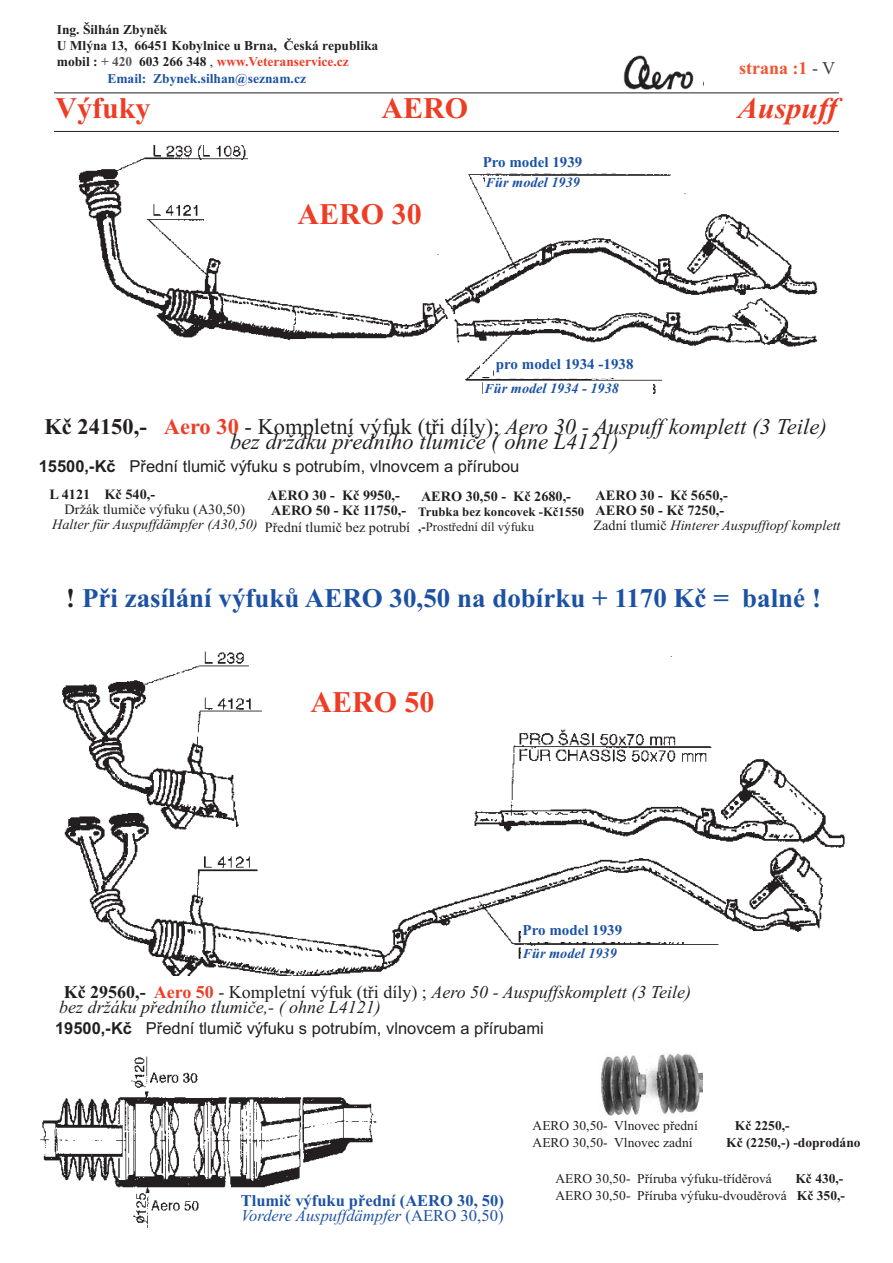
<style>
.page{position:relative;width:893px;height:1263px;background:#fff}
.page>*{position:absolute;margin:0;border:0;box-sizing:border-box;transform-origin:0 0}
.t1{font:700 30px "Times New Roman";color:#ef3c25}
.t2{font:italic 700 30px "Times New Roman";color:#ef3c25}
.t3{font:700 27px "Times New Roman";color:#1c52a4}
.t4{font:italic 22.5px "Times New Roman";color:#231f20}
.t5{font:italic 18px/15px "Times New Roman";color:#231f20}
.t6{font:700 18px "Times New Roman";color:#f05431}
.t7{font:16.5px "Arial";color:#231f20}
.t8{font:700 16.5px/15px "Times New Roman";color:#1c52a4}
.t9{font:700 15px "Times New Roman";color:#1c52a4}
.t10{font:700 14.25px/15px "Times New Roman";color:#231f20}
.t11{font:14.25px "Times New Roman";color:#231f20}
.t12{font:italic 700 14.25px "Times New Roman";color:#1c52a4}
.t13{font:italic 14.25px "Times New Roman";color:#231f20}
.t14{font:13.5px/16.2px "Times New Roman";color:#231f20;text-align:right}
.t15{font:700 13.5px "Times New Roman";color:#231f20}
.t16{font:700 13.5px "Times New Roman";color:#ef3c25}
.t17{font:700 13.5px "Times New Roman";color:#1c52a4}
.t18{font:700 12.75px/15px "Times New Roman";color:#231f20}
.s1{color:#231f20}
.s2{color:#57585a}
.s3{font-weight:400;color:#231f20}
.s4{font-weight:400;color:#3e3e3f}
.s5{font-size:13.5px}
.s6{font-weight:700;font-style:normal}
.s7{font-weight:700;font-style:normal;color:#ef3c25}
.s8{font-style:normal}
.s9{font-weight:700}
.s10{font-weight:400}
.s11{font-weight:400;font-style:italic}
</style>
<div class="page">
<hr style="left:54px;top:92px;width:785px;height:1px;background:#231f20">
<img style="left:78px;top:145px;width:740px;height:249px">
<div style="left:296px;top:202px;width:139px;height:44px;background:#fff"></div>
<img style="left:62px;top:651px;width:783px;height:324px">
<div style="left:309px;top:690px;width:142px;height:47px;background:#fff"></div>
<img style="left:40px;top:1056px;width:337px;height:172px">
<div style="left:214px;top:1193px;width:317px;height:40px;background:#fff"></div>
<div style="left:481px;top:156px;width:141px;height:17px;background:#fff"></div>
<div style="left:485px;top:176px;width:178px;height:19px;background:#fff"></div>
<div style="left:480px;top:364px;width:12px;height:13px;background:#fff"></div>
<div style="left:494px;top:358px;width:149px;height:20px;background:#fff"></div>
<div style="left:483px;top:381px;width:170px;height:21px;background:#fff"></div>
<div style="left:521px;top:923px;width:173px;height:18px;background:#fff"></div>
<div style="left:522px;top:947px;width:199px;height:19px;background:#fff"></div>
<img style="left:623px;top:56px;width:71px;height:34px">
<hr style="left:54px;top:131px;width:785px;height:1px;background:#231f20">
<img style="left:601px;top:1054px;width:101px;height:62px">
<p class="t15" style="left:57px;top:21px;width:112px">Ing. Šilhán Zbyněk</p>
<p class="t15" style="left:57px;top:38px;width:323px">U Mlýna 13, 66451 Kobylnice u Brna, Česká republika</p>
<p class="t16" style="left:57px;top:54px;width:294px"><span class="s1">mobil :</span> <span class="s2">+ 420</span> <span class="s1">603 266 348</span> <span class="s3">,</span> www.Veteranservice.cz</p>
<p class="t17" style="left:107px;top:70px;width:200px">Email: Zbynek.silhan@seznam.cz</p>
<p class="t6" style="left:739px;top:57px;width:98px">strana :1 <span class="s4">- V</span></p>
<h1 class="t1" style="left:55px;top:90px;width:97px">Výfuky</h1>
<h1 class="t1" style="left:381px;top:90px;width:88px">AERO</h1>
<h1 class="t2" style="left:738px;top:90px;width:101px">Auspuff</h1>
<h1 class="t1" style="left:298px;top:196px;width:126px">AERO 30</h1>
<p class="t9" style="left:483px;top:153px;width:101px">Pro model 1939</p>
<p class="t12" style="left:486px;top:174px;width:95px"><span class="s5">F</span>ür model 1939</p>
<p class="t9" style="left:496px;top:355px;width:139px">pro model 1934 -1938</p>
<p class="t12" style="left:485px;top:379px;width:136px"><span class="s5">F</span>ür model 1934 - 1938</p>
<h3 class="t4" style="left:44px;top:413px;width:784px"><span class="s6">Kč 24150,-</span> <span class="s7">Aero 30</span> <span class="s8">- Kompletní výfuk (tři díly);</span> Aero 30 - Auspuff komplett (3 Teile)</h3>
<h3 class="t4" style="left:230px;top:428px;width:390px">bez držáku předního tlumiče ( ohne L4121)</h3>
<p class="t7" style="left:39px;top:457px;width:482px"><span class="s9">15500,-Kč</span> Přední tlumič výfuku s potrubím, vlnovcem a přírubou</p>
<p class="t10" style="left:49px;top:486px;width:107px">L 4121 Kč 540,-</p>
<p class="t11" style="left:65px;top:501px;width:182px">Držák tlumiče výfuku (A30,50)</p>
<p class="t13" style="left:52px;top:516px;width:207px">Halter für Auspuffdämpfer (A30,50)</p>
<p class="t10" style="left:268px;top:488px;width:140px">AERO 30 - Kč 9950,-<br>AERO 50 - Kč 11750,-</p>
<p class="t11" style="left:265px;top:519px;width:147px">Přední tlumič bez potrubí</p>
<p class="t10" style="left:594px;top:488px;width:248px">AERO 30 - Kč 5650,-<br>AERO 50 - Kč 7250,-<br><span class="s10">Zadní tlumič</span> <span class="s11">Hinterer Auspufftopf komplett</span></p>
<p class="t10" style="left:421px;top:489px;width:152px">AERO 30,50 - Kč 2680,-</p>
<p class="t18" style="left:418px;top:504px;width:167px">Trubka bez koncovek -Kč1550 ,-<span class="s10">Prostřední díl výfuku</span></p>
<h2 class="t3" style="left:66px;top:581px;width:756px"><span class="s1">!</span> Při zasílání výfuků AERO 30,50 na dobírku + 1170 Kč = balné !</h2>
<h1 class="t1" style="left:310px;top:684px;width:126px">AERO 50</h1>
<p class="t9" style="left:523px;top:921px;width:101px">Pro model 1939</p>
<p class="t12" style="left:523px;top:944px;width:95px"><span class="s5">F</span>ür model 1939</p>
<p class="t5" style="left:59px;top:984px;width:633px"><span class="s6">Kč 29560,-</span> <span class="s7">Aero 50</span> <span class="s8">- Kompletní výfuk (tři díly) ;</span> Aero 50 - Auspuffskomplett (3 Teile) bez držáku předního tlumiče,- ( ohne L4121)</p>
<p class="t7" style="left:55px;top:1019px;width:490px"><span class="s9">19500,-Kč</span> Přední tlumič výfuku s potrubím, vlnovcem a přírubami</p>
<p class="t8" style="left:241px;top:1193px;width:265px">Tlumič výfuku přední (AERO 30, 50)<br><span class="s11">Vordere Auspuffdämpfer</span> <span class="s10">(AERO 30,50)</span></p>
<p class="t14" style="left:533px;top:1117px;width:167px">AERO 30,50- Vlnovec přední</p>
<p class="t15" style="left:735px;top:1118px;width:56px">Kč 2250,-</p>
<p class="t14" style="left:533px;top:1134px;width:161px">AERO 30,50- Vlnovec zadní</p>
<p class="t15" style="left:726px;top:1134px;width:136px">Kč (2250,-) -doprodáno</p>
<p class="t14" style="left:555px;top:1171px;width:291px"><span class="s9">Kč 430,-<br></span>AERO 30,50- Příruba výfuku-dvouděrová <span class="s9">Kč 350,-</span></p>
<p class="t14" style="left:555px;top:1171px;width:218px">AERO 30,50- Příruba výfuku-tříděrová</p>
</div>
